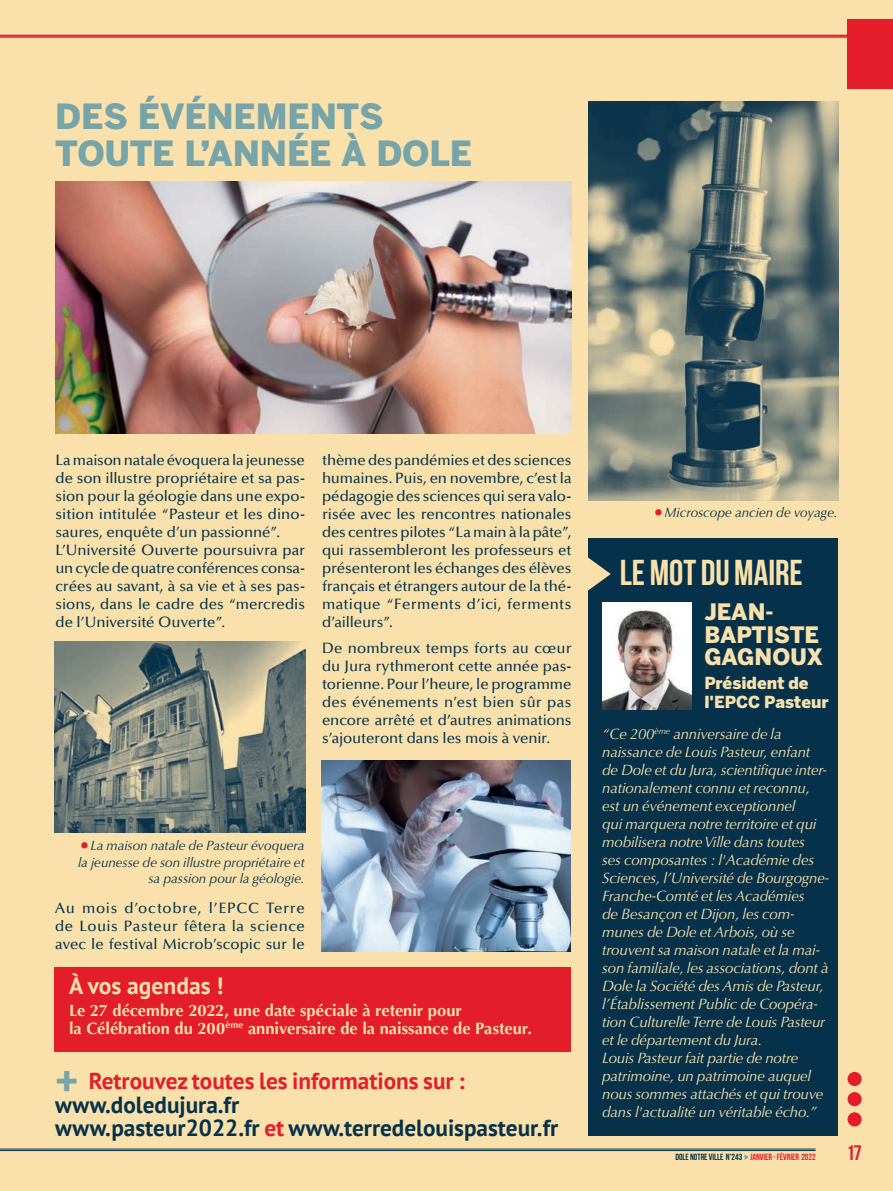
<style>
.page{position:relative;width:893px;height:1191px;background:#fae1ac}
.page>*{position:absolute;margin:0;border:0;box-sizing:border-box;transform-origin:0 0}
.t1{font:700 36px "Bebas Neue";color:#fae1ac}
.t2{font:900 34.5px/37.5px "Benton Sans";letter-spacing:-.005em;color:#76a4a9}
.t3{font:700 23.55px "PT Sans";color:#fae1ac}
.t4{font:700 23.25px/23.2px "PT Sans";color:#05324a}
.t5{font:900 22.5px/22.5px "Benton Sans";color:#fae1ac}
.t6{font:700 21px "Bebas Neue";color:#e41d2b}
.t7{font:700 16.5px/18px "Optima";color:#fae1ac}
.t8{font:900 16.5px/19.5px "Benton Sans";color:#fae1ac}
.t9{font:500 15px/18px "Optima";letter-spacing:-.005em;color:#05324a;text-align:justify}
.t10{font:italic 15px/18px "Optima";letter-spacing:-.01em;color:#fae1ac}
.t11{font:italic 13.5px/16.5px "Optima";letter-spacing:-.005em;color:#05324a;text-align:right}
.t12{font:700 9px "Bebas Neue";color:#05324a}
.s1{font-size:44.25px;color:#76a4a9}
.s2{color:#e41d2b}
</style>
<div class="page">
<div style="left:847px;top:1112px;width:15px;height:14px;background:#e41d2b;border-radius:50%"></div>
<div style="left:847px;top:1092px;width:15px;height:14px;background:#e41d2b;border-radius:50%"></div>
<svg style="left:847px;top:1071px;width:15px;height:15px"></svg>
<hr style="left:0;top:1148px;width:816px;height:1px;background:#05324a">
<hr style="left:0;top:1150px;width:816px;height:1px;background:#05324a">
<svg style="left:744px;top:1154px;width:5px;height:6px"></svg>
<hr style="left:0;top:35px;width:862px;height:1px;background:#e41d2b">
<div style="left:847px;top:21px;width:46px;height:68px;background:#e41d2b"></div>
<hr style="left:0;top:36px;width:862px;height:2px;background:#e41d2b">
<div style="left:588px;top:539px;width:250px;height:597px;background:#05324a"></div>
<img style="left:602px;top:602px;width:90px;height:107px">
<svg style="left:588px;top:557px;width:23px;height:34px"></svg>
<div style="left:55px;top:967px;width:516px;height:84px;background:#e41d2b"></div>
<img style="left:55px;top:641px;width:250px;height:191px">
<div style="left:81px;top:842px;width:7px;height:6px;background:#e41d2b;border-radius:50%"></div>
<img style="left:321px;top:760px;width:249px;height:191px">
<img style="left:588px;top:101px;width:250px;height:399px">
<div style="left:655px;top:509px;width:7px;height:6px;background:#e41d2b;border-radius:50%"></div>
<img style="left:55px;top:181px;width:516px;height:253px">
<h2 class="t2" style="left:55px;top:97px;width:418px">DES ÉVÉNEMENTS<br>TOUTE L’ANNÉE À DOLE</h2>
<p class="t9" style="left:56px;top:451px;width:251px;text-align:left">La maison natale évoquera la jeunesse de son illustre propriétaire et sa pas&shy;sion pour la géologie dans une expo&shy;sition intitulée “Pasteur et les dino&shy;saures, enquête d’un passionné”.<br>L’Université Ouverte poursuivra par un cycle de quatre conférences consa&shy;crées au savant, à sa vie et à ses pas&shy;sions, dans le cadre des “mercredis de l’Université Ouverte”.</p>
<p class="t9" style="left:322px;top:451px;width:251px">thème des pandémies et des sciences humaines. Puis, en novembre, c’est la pédagogie des sciences qui sera valo&shy;risée avec les rencontres nationales des centres pilotes “La main à la pâte”, qui rassembleront les professeurs et présenteront les échanges des élèves français et étrangers autour de la thé&shy;matique “Ferments d’ici, ferments d’ailleurs”.</p>
<p class="t9" style="left:322px;top:639px;width:251px">De nombreux temps forts au cœur du Jura rythmeront cette année pas&shy;torienne. Pour l’heure, le programme des événements n’est bien sûr pas encore arrêté et d’autres animations s’ajouteront dans les mois à venir.</p>
<p class="t11" style="left:78px;top:837px;width:228px">La maison natale de Pasteur évoquera la jeunesse de son illustre propriétaire et sa passion pour la géologie.</p>
<p class="t9" style="left:55px;top:899px;width:251px">Au mois d’octobre, l’EPCC Terre de Louis Pasteur fêtera la science avec le festival Microb’scopic sur le</p>
<h3 class="t3" style="left:69px;top:970px;width:156px">À vos agendas !</h3>
<p class="t7" style="left:69px;top:1001px;width:464px">Le 27 décembre 2022, une date spéciale à retenir pour<br>la Célébration du 200<sup>ème</sup> anniversaire de la naissance de Pasteur.</p>
<h3 class="t4" style="left:55px;top:1069px;width:504px"><span class="s1">+</span> <span class="s2">Retrouvez toutes les informations sur : </span>www.doledujura.fr<br>www.pasteur2022.fr <span class="s2">et</span> www.terredelouispasteur.fr</h3>
<p class="t11" style="left:665px;top:504px;width:175px">Microscope ancien de voyage.</p>
<h1 class="t1" style="left:620px;top:553px;width:185px">LE MOT DU MAIRE</h1>
<h3 class="t5" style="left:704px;top:600px;width:121px">JEAN-<br>BAPTISTE<br>GAGNOUX</h3>
<p class="t8" style="left:704px;top:673px;width:126px">Président de l'EPCC Pasteur</p>
<p class="t10" style="left:602px;top:725px;width:229px">“Ce 200<sup>ème</sup> anniversaire de la naissance de Louis Pasteur, enfant de Dole et du Jura, scientifique inter&shy;nationalement connu et reconnu, est un événement exceptionnel<br>qui marquera notre territoire et qui mobilisera notre Ville dans toutes<br>ses composantes : l'Académie des Sciences, l’Université de Bourgogne-Franche-Comté et les Académies<br>de Besançon et Dijon, les com&shy;munes de Dole et Arbois, où se trouvent sa maison natale et la mai&shy;son familiale, les associations, dont à Dole la Société des Amis de Pasteur, l’Établissement Public de Coopéra&shy;tion Culturelle Terre de Louis Pasteur et le département du Jura.<br>Louis Pasteur fait partie de notre patrimoine, un patrimoine auquel nous sommes attachés et qui trouve dans l'actualité un véritable écho.”</p>
<p class="t12" style="left:675px;top:1152px;width:142px">DOLE NOTRE VILLE N°243 <span class="s2">JANVIER - FÉVRIER 2022</span></p>
<h3 class="t6" style="left:846px;top:1141px;width:17px">17</h3>
</div>
